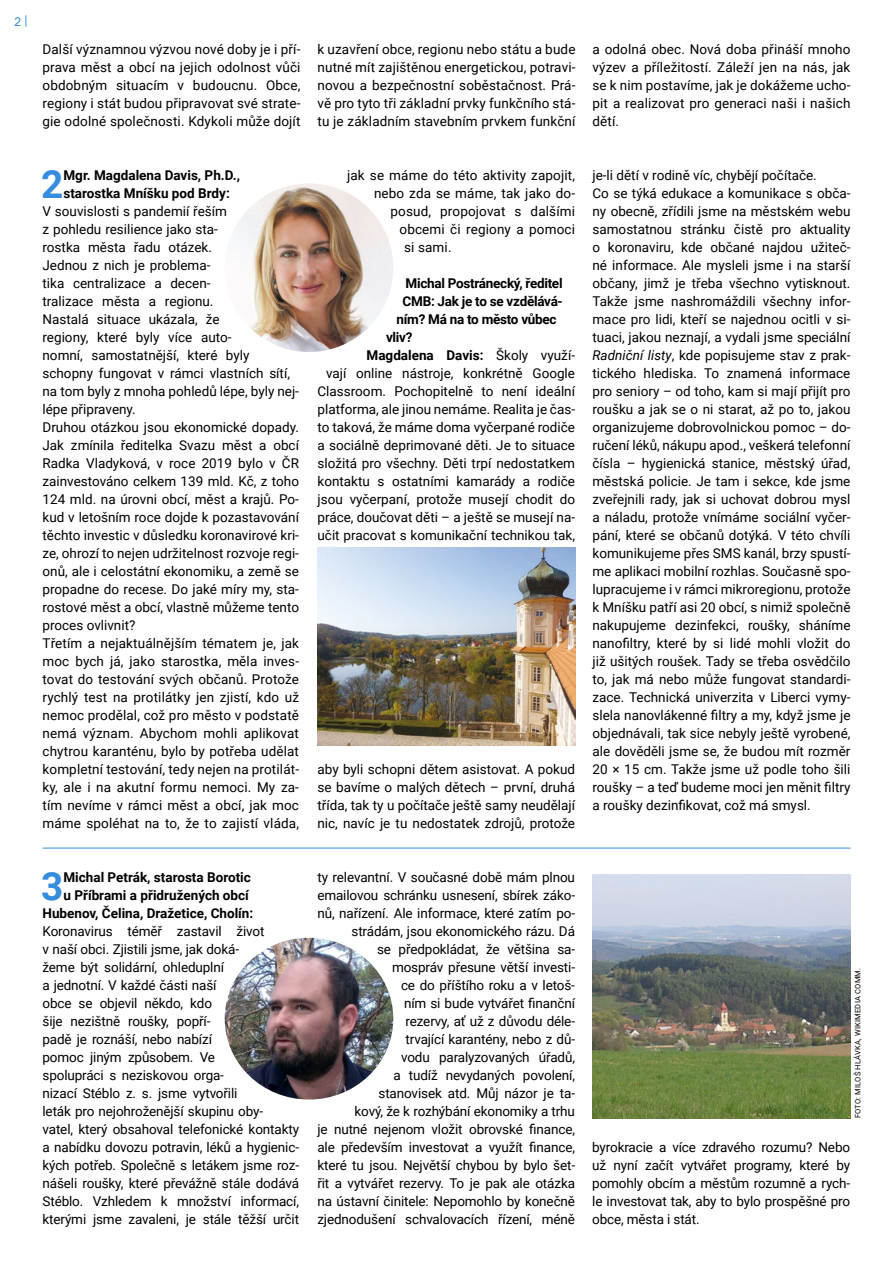
<style>
.page{position:relative;width:893px;height:1263px;background:#fff}
.page>*{position:absolute;margin:0;border:0;box-sizing:border-box;transform-origin:0 0}
.t1{font:700 38.85px "Roboto";color:#368ddd}
.t2{font:13.5px/18px "Roboto";color:#000;text-align:justify}
.t3{font:700 13.5px/18px "Roboto";color:#000}
.t4{font:700 13.5px "Roboto";letter-spacing:-.02em;color:#000}
.t5{font:12px "Microsoft Sans Serif";color:#368ddd}
.t6{font:7.5px "Roboto";letter-spacing:.035em;color:#000}
.s1{font-weight:400}
.s2{font-style:italic}
</style>
<div class="page">
<img style="left:317px;top:548px;width:258px;height:197px">
<img style="left:592px;top:874px;width:258px;height:244px">
<img style="left:225px;top:183px;width:168px;height:169px;border-radius:84px">
<img style="left:225px;top:938px;width:168px;height:161px">
<hr style="left:43px;top:848px;width:807px;height:1px;background:#368ddd">
<p class="t5" style="left:15px;top:13px;width:14px">2 |</p>
<p class="t2" style="left:43px;top:40px;width:259px">Další významnou výzvou nové doby je i pří&shy;prava měst a obcí na jejich odolnost vůči obdobným situacím v budoucnu. Obce, regiony i stát budou připravovat své strate&shy;gie odolné společnosti. Kdykoli může dojít</p>
<p class="t2" style="left:317px;top:40px;width:259px">k uzavření obce, regionu nebo státu a bude nutné mít zajištěnou energetickou, potravi&shy;novou a bezpečnostní soběstačnost. Prá&shy;vě pro tyto tři základní prvky funkčního stá&shy;tu je základním stavebním prvkem funkční</p>
<p class="t2" style="left:592px;top:40px;width:260px">a odolná obec. Nová doba přináší mnoho výzev a příležitostí. Záleží jen na nás, jak se k nim postavíme, jak je dokážeme ucho&shy;pit a realizovat pro generaci naši i našich dětí.</p>
<h1 class="t1" style="left:41px;top:157px;width:24px">2</h1>
<p class="t3" style="left:63px;top:166px;width:178px">Mgr. Magdalena Davis, Ph.D., starostka Mníšku pod Brdy:</p>
<p class="t2" style="left:43px;top:202px;width:258px;text-align:left">V souvislosti s pandemií řeším<br>z pohledu resilience jako sta-<br>rostka města řadu otázek.<br>Jednou z nich je problema-<br>tika centralizace a decen-<br>tralizace města a regionu.<br>Nastalá situace ukázala, že<br>regiony, které byly více auto-<br>nomní, samostatnější, které byly schopny fungovat v rámci vlastních sítí, na tom byly z mnoha pohledů lépe, byly nej&shy;lépe připraveny.<br>Druhou otázkou jsou ekonomické dopady.<br>Jak zmínila ředitelka Svazu měst a obcí Radka Vladyková, v roce 2019 bylo v ČR zainvestováno celkem 139 mld. Kč, z toho 124 mld. na úrovni obcí, měst a krajů. Po&shy;kud v letošním roce dojde k pozastavování těchto investic v důsledku koronavirové kri&shy;ze, ohrozí to nejen udržitelnost rozvoje regi&shy;onů, ale i celostátní ekonomiku, a země se propadne do recese. Do jaké míry my, sta&shy;rostové měst a obcí, vlastně můžeme tento proces ovlivnit?<br>Třetím a nejaktuálnějším tématem je, jak moc bych já, jako starostka, měla inves&shy;tovat do testování svých občanů. Protože rychlý test na protilátky jen zjistí, kdo už nemoc prodělal, což pro město v podstatě nemá význam. Abychom mohli aplikovat chytrou karanténu, bylo by potřeba udělat kompletní testování, tedy nejen na protilát&shy;ky, ale i na akutní formu nemoci. My za&shy;tím nevíme v rámci měst a obcí, jak moc máme spoléhat na to, že to zajistí vláda,</p>
<p class="t2" style="left:347px;top:166px;width:230px">jak se máme do této aktivity zapojit,</p>
<p class="t2" style="left:374px;top:184px;width:203px">nebo zda se máme, tak jako do-</p>
<p class="t2" style="left:391px;top:202px;width:186px">posud, propojovat s dalšími</p>
<p class="t2" style="left:400px;top:220px;width:177px">obcemi či regiony a pomoci</p>
<p class="t2" style="left:404px;top:238px;width:49px">si sami.</p>
<p class="t4" style="left:406px;top:274px;width:159px">Michal Postránecký, ředitel</p>
<p class="t4" style="left:403px;top:292px;width:162px">CMB: Jak je to se vzdělává-</p>
<p class="t4" style="left:397px;top:310px;width:162px">ním? Má na to město vůbec</p>
<p class="t3" style="left:386px;top:328px;width:28px">vliv?</p>
<p class="t3" style="left:367px;top:346px;width:210px">Magdalena Davis: <span class="s1">Školy využí-</span></p>
<p class="t2" style="left:326px;top:364px;width:250px">vají online nástroje, konkrétně Google</p>
<p class="t2" style="left:317px;top:381px;width:259px">Classroom. Pochopitelně to není ideální</p>
<p class="t2" style="left:317px;top:399px;width:259px">platforma, ale jinou nemáme. Realita je čas-</p>
<p class="t2" style="left:317px;top:417px;width:259px">to taková, že máme doma vyčerpané rodiče</p>
<p class="t2" style="left:317px;top:435px;width:259px">a sociálně deprimované děti. Je to situace</p>
<p class="t2" style="left:317px;top:453px;width:259px">složitá pro všechny. Děti trpí nedostatkem</p>
<p class="t2" style="left:317px;top:471px;width:259px">kontaktu s ostatními kamarády a rodiče</p>
<p class="t2" style="left:317px;top:489px;width:259px">jsou vyčerpaní, protože musejí chodit do</p>
<p class="t2" style="left:317px;top:507px;width:259px">práce, doučovat děti – a ještě se musejí na-</p>
<p class="t2" style="left:317px;top:525px;width:259px">učit pracovat s komunikační technikou tak,</p>
<p class="t2" style="left:317px;top:759px;width:259px">aby byli schopni dětem asistovat. A pokud se bavíme o malých dětech – první, druhá třída, tak ty u počítače ještě samy neudělají nic, navíc je tu nedostatek zdrojů, protože</p>
<p class="t2" style="left:592px;top:165px;width:259px;text-align:left">je-li dětí v rodině víc, chybějí počítače.<br>Co se týká edukace a komunikace s obča&shy;ny obecně, zřídili jsme na městském webu samostatnou stránku čistě pro aktuality o koronaviru, kde občané najdou užiteč&shy;né informace. Ale mysleli jsme i na starší občany, jimž je třeba všechno vytisknout.<br>Takže jsme nashromáždili všechny infor&shy;mace pro lidi, kteří se najednou ocitli v si&shy;tuaci, jakou neznají, a vydali jsme speciální <span class="s2">Radniční listy</span>, kde popisujeme stav z prak&shy;tického hlediska. To znamená informace pro seniory – od toho, kam si mají přijít pro roušku a jak se o ni starat, až po to, jakou organizujeme dobrovolnickou pomoc – do&shy;ručení léků, nákupu apod., veškerá telefonní čísla – hygienická stanice, městský úřad, městská policie. Je tam i sekce, kde jsme zveřejnili rady, jak si uchovat dobrou mysl a náladu, protože vnímáme sociální vyčer&shy;pání, které se občanů dotýká. V této chvíli komunikujeme přes SMS kanál, brzy spustí&shy;me aplikaci mobilní rozhlas. Současně spo&shy;lupracujeme i v rámci mikroregionu, protože k Mníšku patří asi 20 obcí, s nimiž společně nakupujeme dezinfekci, roušky, sháníme nanofiltry, které by si lidé mohli vložit do již ušitých roušek. Tady se třeba osvědčilo to, jak má nebo může fungovat standardi&shy;zace. Technická univerzita v Liberci vymy&shy;slela nanovlákenné filtry a my, když jsme je objednávali, tak sice nebyly ještě vyrobené, ale dověděli jsme se, že budou mít rozměr 20 × 15 cm. Takže jsme už podle toho šili roušky – a teď budeme moci jen měnit filtry a roušky dezinfikovat, což má smysl.</p>
<h1 class="t1" style="left:41px;top:859px;width:24px">3</h1>
<p class="t3" style="left:63px;top:868px;width:189px">Michal Petrák, starosta Borotic</p>
<p class="t3" style="left:63px;top:886px;width:187px">u Příbrami a přidružených obcí</p>
<p class="t3" style="left:43px;top:904px;width:212px">Hubenov, Čelina, Dražetice, Cholín:</p>
<p class="t2" style="left:43px;top:922px;width:258px;text-align:left">Koronavirus téměř zastavil život<br>v naší obci. Zjistili jsme, jak doká-<br>žeme být solidární, ohleduplní<br>a jednotní. V každé části naší<br>obce se objevil někdo, kdo<br>šije nezištně roušky, popří-<br>padě je roznáší, nebo nabízí<br>pomoc jiným způsobem. Ve<br>spolupráci s neziskovou orga-<br>nizací Stéblo z. s. jsme vytvořili<br>leták pro nejohroženější skupinu oby-<br>vatel, který obsahoval telefonické kontakty a nabídku dovozu potravin, léků a hygienic&shy;kých potřeb. Společně s letákem jsme roz&shy;nášeli roušky, které převážně stále dodává Stéblo. Vzhledem k množství informací, kterými jsme zavaleni, je stále těžší určit</p>
<p class="t2" style="left:317px;top:868px;width:259px;text-align:right">ty relevantní. V současné době mám plnou emailovou schránku usnesení, sbírek záko&shy;nů, nařízení. Ale informace, které zatím po&shy;strádám, jsou ekonomického rázu. Dá<br>se předpokládat, že většina sa-<br>mospráv přesune větší investi-<br>ce do příštího roku a v letoš-<br>ním si bude vytvářet finanční<br>rezervy, ať už z důvodu déle-<br>trvající karantény, nebo z dů-<br>vodu paralyzovaných úřadů,<br>a tudíž nevydaných povolení,<br>stanovisek atd. Můj názor je ta-<br>kový, že k rozhýbání ekonomiky a trhu<br>je nutné nejenom vložit obrovské finance, ale především investovat a využít finance, které tu jsou. Největší chybou by bylo šet&shy;řit a vytvářet rezervy. To je pak ale otázka na ústavní činitele: Nepomohlo by konečně zjednodušení schvalovacích řízení, méně</p>
<p class="t6" style="left:852px;top:1118px;width:152px;rotate:-90deg">FOTO: MILOŠ HLÁVKA, WIKIMEDIA COMM.</p>
<p class="t2" style="left:592px;top:1138px;width:259px">byrokracie a více zdravého rozumu? Nebo už nyní začít vytvářet programy, které by pomohly obcím a městům rozumně a rych&shy;le investovat tak, aby to bylo prospěšné pro obce, města i stát.</p>
</div>
